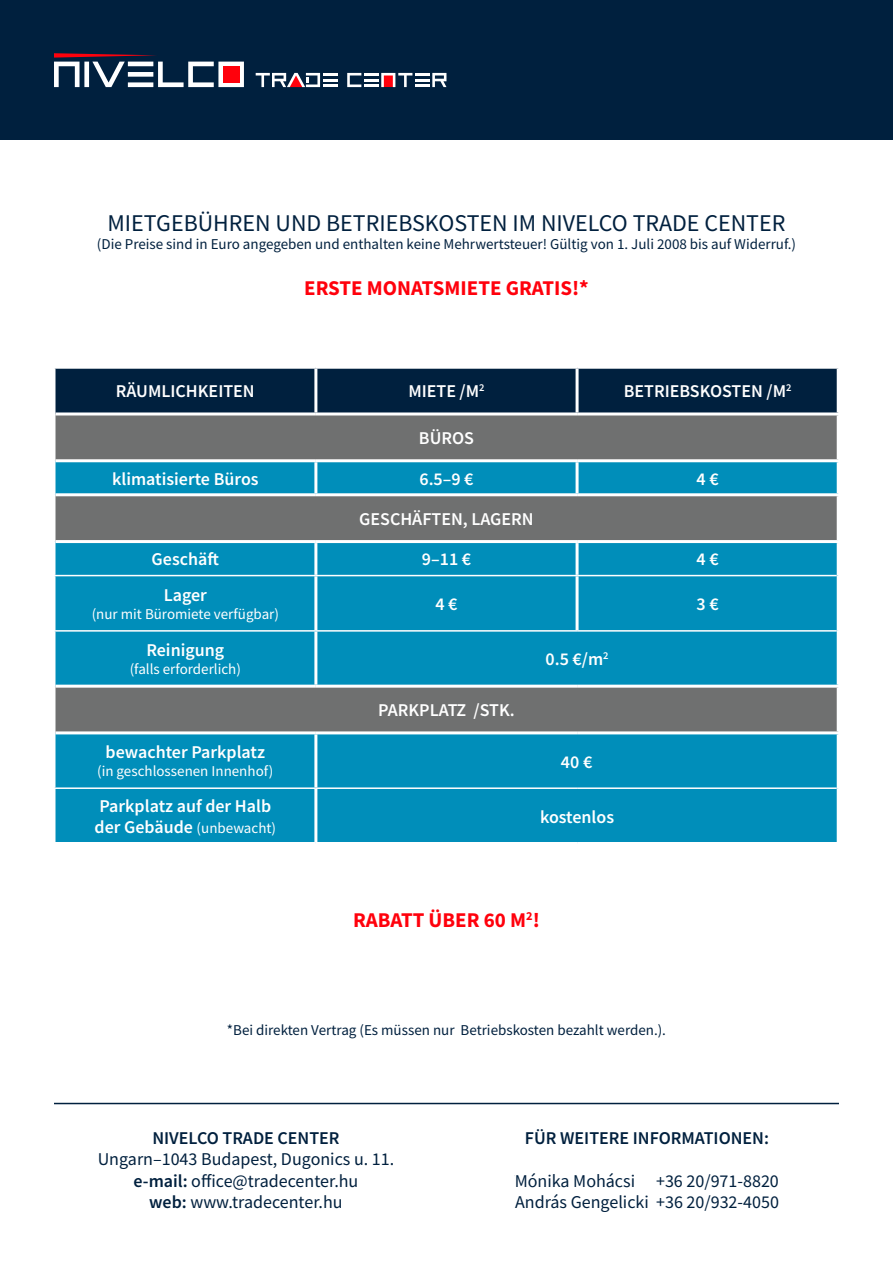
<style>
.page{position:relative;width:893px;height:1263px;background:#fff}
.page>*{position:absolute;margin:0;border:0;box-sizing:border-box;transform-origin:0 0}
.t1{font:24px "Source Sans Pro";color:#00203e}
.t2{font:700 21px "Source Sans Pro";color:#ff010c}
.t3{font:600 18px "Source Sans Pro";color:#fff}
.t4{font:18px/21.6px "Source Sans Pro";color:#00203e;text-align:center}
.t5{font:600 18px "Source Sans Pro";color:#00203e}
.t6{font:15px "Source Sans Pro";color:#00203e}
.t7{font:15px "Source Sans Pro";color:#fff}
.s1{font-weight:600;font-size:18px}
.s2{font-weight:600}
</style>
<div class="page">
<div style="left:0;top:0;width:893px;height:139px;background:#00203e"></div>
<svg style="left:54px;top:53px;width:190px;height:34px"></svg>
<svg style="left:347px;top:73px;width:99px;height:14px"></svg>
<svg style="left:256px;top:73px;width:81px;height:14px"></svg>
<div style="left:55px;top:369px;width:782px;height:43px;background:#00203e"></div>
<div style="left:55px;top:415px;width:782px;height:44px;background:#6f7070"></div>
<svg style="left:55px;top:462px;width:782px;height:380px;background:#1f86a6"></svg>
<hr style="left:314px;top:369px;width:3px;height:43px;background:#fff">
<hr style="left:576px;top:369px;width:3px;height:43px;background:#fff">
<hr style="left:314px;top:462px;width:3px;height:31px;background:#fff">
<hr style="left:576px;top:462px;width:3px;height:31px;background:#fff">
<hr style="left:55px;top:493px;width:261px;height:3px;background:#fff">
<hr style="left:316px;top:493px;width:261px;height:3px;background:#fff">
<hr style="left:577px;top:493px;width:263px;height:3px;background:#fff">
<hr style="left:55px;top:540px;width:261px;height:3px;background:#fff">
<hr style="left:316px;top:540px;width:261px;height:3px;background:#fff">
<hr style="left:314px;top:543px;width:3px;height:32px;background:#fff">
<hr style="left:577px;top:540px;width:263px;height:3px;background:#fff">
<hr style="left:576px;top:543px;width:3px;height:32px;background:#fff">
<hr style="left:314px;top:576px;width:3px;height:54px;background:#fff">
<hr style="left:576px;top:576px;width:3px;height:54px;background:#fff">
<hr style="left:314px;top:632px;width:3px;height:53px;background:#fff">
<hr style="left:55px;top:685px;width:261px;height:3px;background:#fff">
<hr style="left:316px;top:685px;width:261px;height:3px;background:#fff">
<hr style="left:577px;top:685px;width:263px;height:3px;background:#fff">
<hr style="left:55px;top:731px;width:261px;height:3px;background:#fff">
<hr style="left:316px;top:731px;width:261px;height:3px;background:#fff">
<hr style="left:314px;top:734px;width:3px;height:53px;background:#fff">
<hr style="left:577px;top:731px;width:263px;height:3px;background:#fff">
<hr style="left:314px;top:789px;width:3px;height:53px;background:#fff">
<hr style="left:54px;top:575px;width:262px;height:1px;background:#fff">
<hr style="left:316px;top:575px;width:261px;height:1px;background:#fff">
<hr style="left:577px;top:575px;width:260px;height:1px;background:#fff">
<hr style="left:54px;top:630px;width:262px;height:2px;background:#fff">
<hr style="left:316px;top:630px;width:261px;height:2px;background:#fff">
<hr style="left:577px;top:630px;width:260px;height:2px;background:#fff">
<hr style="left:54px;top:787px;width:262px;height:2px;background:#fff">
<hr style="left:316px;top:787px;width:261px;height:2px;background:#fff">
<hr style="left:577px;top:787px;width:260px;height:2px;background:#fff">
<hr style="left:54px;top:1103px;width:785px;height:1px;background:#00203e">
<div style="left:318px;top:735px;width:517px;height:52px;background:#008eba"></div>
<h1 class="t1" style="left:108px;top:207px;width:679px">MIETGEBÜHREN UND BETRIEBSKOSTEN IM NIVELCO TRADE CENTER</h1>
<p class="t6" style="left:97px;top:234px;width:700px">(Die Preise sind in Euro angegeben und enthalten keine Mehrwertsteuer! Gültig von 1. Juli 2008 bis auf Widerruf.)</p>
<p class="t2" style="left:304px;top:274px;width:286px">ERSTE MONATSMIETE GRATIS!*</p>
<p class="t3" style="left:116px;top:380px;width:140px">RÄUMLICHKEITEN</p>
<p class="t3" style="left:408px;top:380px;width:78px">MIETE /M<sup>2</sup></p>
<p class="t3" style="left:624px;top:380px;width:169px">BETRIEBSKOSTEN /M<sup>2</sup></p>
<p class="t3" style="left:419px;top:426px;width:57px">BÜROS</p>
<p class="t3" style="left:112px;top:467px;width:148px">klimatisierte Büros</p>
<p class="t3" style="left:419px;top:467px;width:56px">6.5–9 €</p>
<p class="t3" style="left:697px;top:467px;width:24px">4 €</p>
<p class="t3" style="left:359px;top:507px;width:176px">GESCHÄFTEN, LAGERN</p>
<p class="t3" style="left:152px;top:547px;width:69px">Geschäft</p>
<p class="t3" style="left:422px;top:547px;width:51px">9–11 €</p>
<p class="t3" style="left:697px;top:547px;width:24px">4 €</p>
<p class="t3" style="left:164px;top:583px;width:45px">Lager</p>
<p class="t7" style="left:92px;top:604px;width:189px">(nur mit Büromiete verfügbar)</p>
<p class="t3" style="left:435px;top:592px;width:24px">4 €</p>
<p class="t3" style="left:697px;top:592px;width:24px">3 €</p>
<p class="t3" style="left:146px;top:638px;width:79px">Reinigung</p>
<p class="t7" style="left:130px;top:660px;width:113px">(falls erforderlich)</p>
<p class="t3" style="left:106px;top:740px;width:161px">bewachter Parkplatz</p>
<p class="t7" style="left:97px;top:762px;width:178px">(in geschlossenen Innenhof)</p>
<p class="t3" style="left:99px;top:794px;width:173px">Parkplatz auf der Halb</p>
<p class="t7" style="left:95px;top:819px;width:183px"><span class="s1">der Gebäude</span> (unbewacht)</p>
<p class="t3" style="left:378px;top:698px;width:138px">PARKPLATZ /STK.</p>
<p class="t3" style="left:546px;top:647px;width:65px">0.5 €/m<sup>2</sup></p>
<p class="t3" style="left:548px;top:749px;width:60px">25–35 €</p>
<p class="t3" style="left:561px;top:750px;width:33px">40 €</p>
<p class="t3" style="left:540px;top:805px;width:76px">kostenlos</p>
<p class="t2" style="left:353px;top:906px;width:188px">RABATT ÜBER 60 M<sup>2</sup>!</p>
<p class="t6" style="left:227px;top:1020px;width:441px">*Bei direkten Vertrag (Es müssen nur Betriebskosten bezahlt werden.).</p>
<p class="t5" style="left:152px;top:1126px;width:189px">NIVELCO TRADE CENTER</p>
<p class="t4" style="left:98px;top:1148px;width:298px">Ungarn–1043 Budapest, Dugonics u. 11. <span class="s2">e-mail:</span> office@tradecenter.hu<br><span class="s2">web:</span> www.tradecenter.hu</p>
<p class="t5" style="left:525px;top:1126px;width:246px">FÜR WEITERE INFORMATIONEN:</p>
<p class="t4" style="left:515px;top:1170px;width:114px">Veronika Fülöp</p>
<p class="t4" style="left:515px;top:1170px;width:122px">Mónika Mohácsi</p>
<p class="t4" style="left:515px;top:1170px;width:265px;text-align:right">+36 20/971-8820<br>András Gengelicki +36 20/932-4050</p>
</div>
